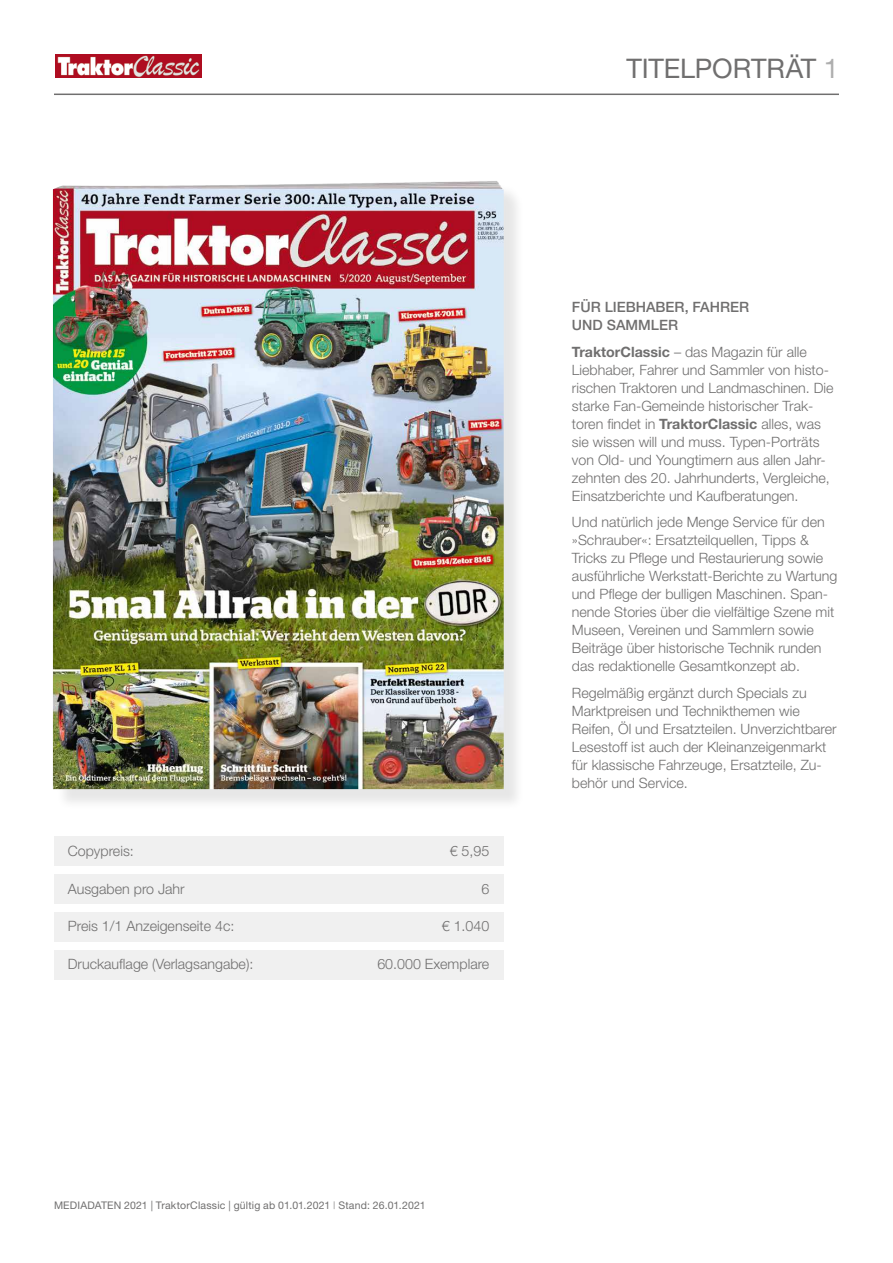
<style>
.page{position:relative;width:893px;height:1263px;background:#fff}
.page>*{position:absolute;margin:0;border:0;box-sizing:border-box;transform-origin:0 0}
.t1{font:27px "Helvetica Neue LT";letter-spacing:-.005em;color:#706f6f}
.t2{font:300 14.25px/18px "Helvetica Neue LT";color:#706f6f}
.t3{font:500 14.25px/18px "Helvetica Neue LT";color:#706f6f}
.t4{font:10.5px "Helvetica Neue LT";letter-spacing:.015em;color:#706f6f}
.s1{color:#aeaeae}
.s2{font-weight:700}
.s3{font-weight:300;font-stretch:condensed}
</style>
<div class="page">
<hr style="left:54px;top:94px;width:785px;height:1px;background:#706f6f">
<img style="left:56px;top:54px;width:146px;height:24px">
<div style="left:56px;top:183px;width:469px;height:627px;background:#000;opacity:.1"></div>
<img style="left:53px;top:181px;width:451px;height:608px">
<div style="left:54px;top:836px;width:449px;height:29px;background:#f0f0f0"></div>
<div style="left:54px;top:874px;width:449px;height:30px;background:#f0f0f0"></div>
<div style="left:54px;top:912px;width:449px;height:30px;background:#f0f0f0"></div>
<div style="left:54px;top:950px;width:449px;height:30px;background:#f0f0f0"></div>
<h1 class="t1" style="left:626px;top:52px;width:214px">TITELPORTRÄT <span class="s1">1</span></h1>
<p class="t2" style="left:68px;top:841px;width:67px">Copypreis:</p>
<p class="t2" style="left:450px;top:841px;width:41px">€ 5,95</p>
<p class="t2" style="left:68px;top:879px;width:118px">Ausgaben pro Jahr</p>
<p class="t2" style="left:481px;top:879px;width:9px">6</p>
<p class="t2" style="left:68px;top:917px;width:168px">Preis 1/1 Anzeigenseite 4c:</p>
<p class="t2" style="left:442px;top:917px;width:49px">€ 1.040</p>
<p class="t2" style="left:68px;top:955px;width:187px">Druckauflage (Verlagsangabe):</p>
<p class="t2" style="left:377px;top:955px;width:113px">60.000 Exemplare</p>
<p class="t3" style="left:572px;top:298px;width:179px">FÜR LIEBHABER, FAHRER<br>UND SAMMLER</p>
<p class="t2" style="left:572px;top:342px;width:263px"><span class="s2">TraktorClassic</span> – das Magazin für alle Liebhaber, Fahrer und Sammler von histo&shy;rischen Traktoren und Landmaschinen. Die starke Fan-Gemeinde historischer Trak&shy;toren findet in <span class="s2">TraktorClassic</span> alles, was sie wissen will und muss. Typen-Porträts von Old- und Youngtimern aus allen Jahr&shy;zehnten des 20. Jahrhunderts, Vergleiche, Einsatzberichte und Kaufberatungen.</p>
<p class="t2" style="left:572px;top:513px;width:267px">Und natürlich jede Menge Service für den »Schrauber«: Ersatzteilquellen, Tipps &amp; Tricks zu Pflege und Restaurierung sowie ausführliche Werkstatt-Berichte zu Wartung und Pflege der bulligen Maschinen. Span&shy;nende Stories über die vielfältige Szene mit Museen, Vereinen und Sammlern sowie Beiträge über historische Technik runden das redaktionelle Gesamtkonzept ab.</p>
<p class="t2" style="left:572px;top:683px;width:266px">Regelmäßig ergänzt durch Specials zu Marktpreisen und Technikthemen wie Reifen, Öl und Ersatzteilen. Unverzichtbarer Lesestoff ist auch der Kleinanzeigenmarkt für klassische Fahrzeuge, Ersatzteile, Zu&shy;behör und Service.</p>
<p class="t4" style="left:54px;top:1199px;width:373px">MEDIADATEN 2021 | TraktorClassic | gültig ab 01.01.2021 <span class="s3">|</span> Stand: 26.01.2021</p>
</div>
